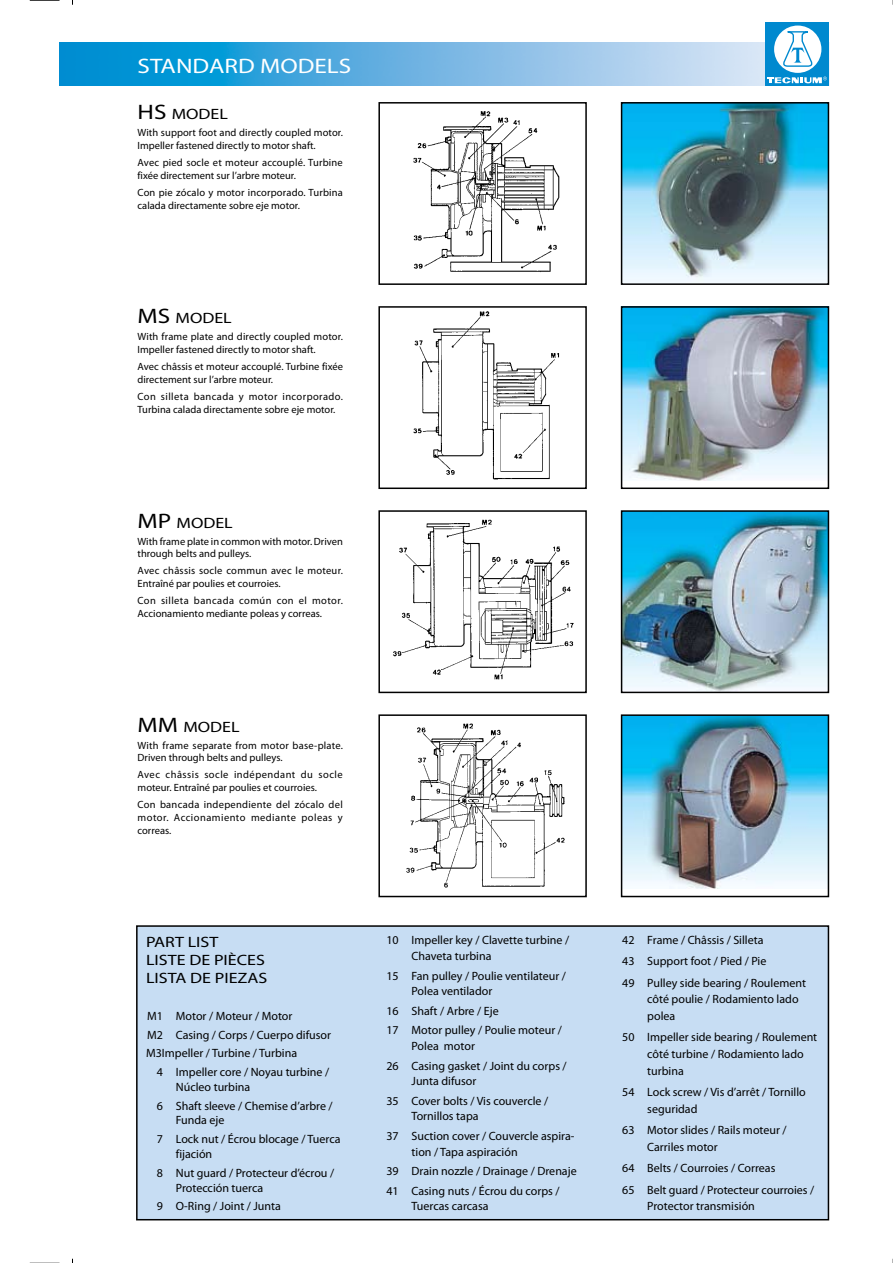
<style>
.page{position:relative;width:893px;height:1263px;background:#fff}
.page>*{position:absolute;margin:0;border:0;box-sizing:border-box;transform-origin:0 0}
.t1{font:21px "Myriad Pro";color:#fff;scale:1.2 1}
.t2{font:15px/18.5px "Myriad Pro";color:#000;scale:1.2 1}
.t3{font:12px/19.8px "Myriad Pro";color:#000}
.t4{font:10.5px/12.8px "Myriad Pro";letter-spacing:.005em;color:#000}
.s1{font-size:21px}
</style>
<div class="page">
<img style="left:60px;top:43px;width:706px;height:42px">
<img style="left:413px;top:111px;width:147px;height:162px">
<div style="left:378px;top:102px;width:209px;height:183px;border:2px solid #000"></div>
<img style="left:413px;top:311px;width:147px;height:169px">
<div style="left:378px;top:306px;width:209px;height:183px;border:2px solid #000"></div>
<img style="left:393px;top:519px;width:181px;height:161px">
<div style="left:378px;top:510px;width:209px;height:183px;border:2px solid #000"></div>
<img style="left:406px;top:723px;width:159px;height:165px">
<div style="left:378px;top:714px;width:209px;height:183px;border:2px solid #000"></div>
<div style="left:137px;top:926px;width:691px;height:294px;background:#c7ddf3"></div>
<div style="left:136px;top:925px;width:693px;height:295px;border:2px solid #000"></div>
<img style="left:624px;top:105px;width:202px;height:177px">
<div style="left:621px;top:102px;width:208px;height:183px;border:2px solid #000"></div>
<img style="left:624px;top:309px;width:202px;height:171px">
<div style="left:621px;top:306px;width:208px;height:183px;border:2px solid #000"></div>
<img style="left:624px;top:513px;width:202px;height:177px">
<div style="left:621px;top:510px;width:208px;height:183px;border:2px solid #000"></div>
<img style="left:624px;top:717px;width:202px;height:171px">
<div style="left:621px;top:714px;width:208px;height:183px;border:2px solid #000"></div>
<div style="left:766px;top:22px;width:63px;height:63px;background:#0089cf"></div>
<div style="left:774px;top:26px;width:47px;height:47px;background:#fff;border-radius:50%"></div>
<svg style="left:780px;top:30px;width:34px;height:38px"></svg>
<svg style="left:767px;top:77px;width:60px;height:6px"></svg>
<hr style="left:30px;top:0;width:30px;height:1px;background:#000">
<hr style="left:30px;top:1262px;width:30px;height:1px;background:#000">
<h1 class="t1" style="left:138px;top:53px;width:180px">STANDARD MODELS</h1>
<p class="t2" style="left:138px;top:105px;width:77px"><span class="s1">HS</span> MODEL</p>
<p class="t4" style="left:138px;top:126px;width:207px">With support foot and directly coupled motor.<br>Impeller fastened directly to motor shaft.</p>
<p class="t4" style="left:138px;top:156px;width:207px">Avec pied socle et moteur accouplé. Turbine fixée directement sur l’arbre moteur.</p>
<p class="t4" style="left:138px;top:186px;width:207px">Con pie zócalo y motor incorporado. Turbina calada directamente sobre eje motor.</p>
<p class="t2" style="left:138px;top:309px;width:80px"><span class="s1">MS</span> MODEL</p>
<p class="t4" style="left:138px;top:330px;width:207px">With frame plate and directly coupled motor.<br>Impeller fastened directly to motor shaft.</p>
<p class="t4" style="left:138px;top:360px;width:207px">Avec châssis et moteur accouplé. Turbine fixée directement sur l’arbre moteur.</p>
<p class="t4" style="left:138px;top:390px;width:207px">Con silleta bancada y motor incorporado.<br>Turbina calada directamente sobre eje motor.</p>
<p class="t2" style="left:138px;top:513px;width:81px"><span class="s1">MP</span> MODEL</p>
<p class="t4" style="left:138px;top:534px;width:207px">With frame plate in common with motor. Driven through belts and pulleys.</p>
<p class="t4" style="left:138px;top:564px;width:207px">Avec châssis socle commun avec le moteur.<br>Entraîné par poulies et courroies.</p>
<p class="t4" style="left:138px;top:594px;width:207px">Con silleta bancada común con el motor.<br>Accionamiento mediante poleas y correas.</p>
<p class="t2" style="left:138px;top:717px;width:87px"><span class="s1">MM</span> MODEL</p>
<p class="t4" style="left:138px;top:739px;width:207px">With frame separate from motor base-plate.<br>Driven through belts and pulleys.</p>
<p class="t4" style="left:138px;top:768px;width:207px">Avec châssis socle indépendant du socle moteur. Entraîné par poulies et courroies.</p>
<p class="t4" style="left:138px;top:798px;width:207px;text-align:justify">Con bancada independiente del zócalo del motor. Accionamiento mediante poleas y correas.</p>
<p class="t2" style="left:146px;top:932px;width:103px">PART LIST<br>LISTE DE PIÈCES<br>LISTA DE PIEZAS</p>
<p class="t3" style="left:146px;top:1006px;width:187px;line-height:18.9px">M1 Motor / Moteur / Motor<br>M2 Casing / Corps / Cuerpo difusor<br>M3Impeller / Turbine / Turbina</p>
<p class="t3" style="left:176px;top:1065px;width:155px;line-height:14.7px;text-indent:-19px">4 Impeller core / Noyau turbine /<br>Núcleo turbina</p>
<p class="t3" style="left:176px;top:1098px;width:158px;line-height:14.7px;text-indent:-19px">6 Shaft sleeve / Chemise d’arbre /<br>Funda eje</p>
<p class="t3" style="left:176px;top:1132px;width:166px;line-height:14.7px;text-indent:-19px">7 Lock nut / Écrou blocage / Tuerca fijación</p>
<p class="t3" style="left:176px;top:1165px;width:160px;line-height:14.7px;text-indent:-19px">8 Nut guard / Protecteur d’écrou /<br>Protección tuerca</p>
<p class="t3" style="left:157px;top:1196px;width:126px">9 O-Ring / Joint / Junta</p>
<p class="t3" style="left:412px;top:932px;width:159px;line-height:15.5px;text-indent:-25px">10 Impeller key / Clavette turbine /<br>Chaveta turbina</p>
<p class="t3" style="left:412px;top:967px;width:156px;line-height:15.5px;text-indent:-25px">15 Fan pulley / Poulie ventilateur /<br>Polea ventilador</p>
<p class="t3" style="left:386px;top:1000px;width:177px">16 Shaft / Arbre / Eje<br>17 Motor pulley / Poulie moteur /</p>
<p class="t3" style="left:386px;top:1036px;width:182px;text-indent:25px">Polea motor<br>26 Casing gasket / Joint du corps /</p>
<p class="t3" style="left:386px;top:1071px;width:163px;text-indent:25px">Junta difusor<br>35 Cover bolts / Vis couvercle /</p>
<p class="t3" style="left:386px;top:1106px;width:190px;text-indent:25px">Tornillos tapa<br>37 Suction cover / Couvercle aspira-</p>
<p class="t3" style="left:386px;top:1141px;width:192px;text-indent:25px">tion / Tapa aspiración<br>39 Drain nozzle / Drainage / Drenaje<br>41 Casing nuts / Écrou du corps /</p>
<p class="t3" style="left:412px;top:1196px;width:78px">Tuercas carcasa</p>
<p class="t3" style="left:622px;top:929px;width:185px;line-height:21.1px">42 Frame / Châssis / Silleta<br>43 Support foot / Pied / Pie<br>49 Pulley side bearing / Roulement</p>
<p class="t3" style="left:647px;top:991px;width:153px;line-height:17px">côté poulie / Rodamiento lado polea</p>
<p class="t3" style="left:647px;top:1029px;width:171px;line-height:17px;text-indent:-25px">50 Impeller side bearing / Roulement côté turbine / Rodamiento lado turbina</p>
<p class="t3" style="left:647px;top:1084px;width:160px;line-height:17px;text-indent:-25px">54 Lock screw / Vis d’arrêt / Tornillo seguridad</p>
<p class="t3" style="left:647px;top:1122px;width:141px;line-height:17px;text-indent:-25px">63 Motor slides / Rails moteur /<br>Carriles motor</p>
<p class="t3" style="left:622px;top:1158px;width:193px;line-height:21.1px">64 Belts / Courroies / Correas<br>65 Belt guard / Protecteur courroies /</p>
<p class="t3" style="left:647px;top:1196px;width:109px">Protector transmisión</p>
</div>
